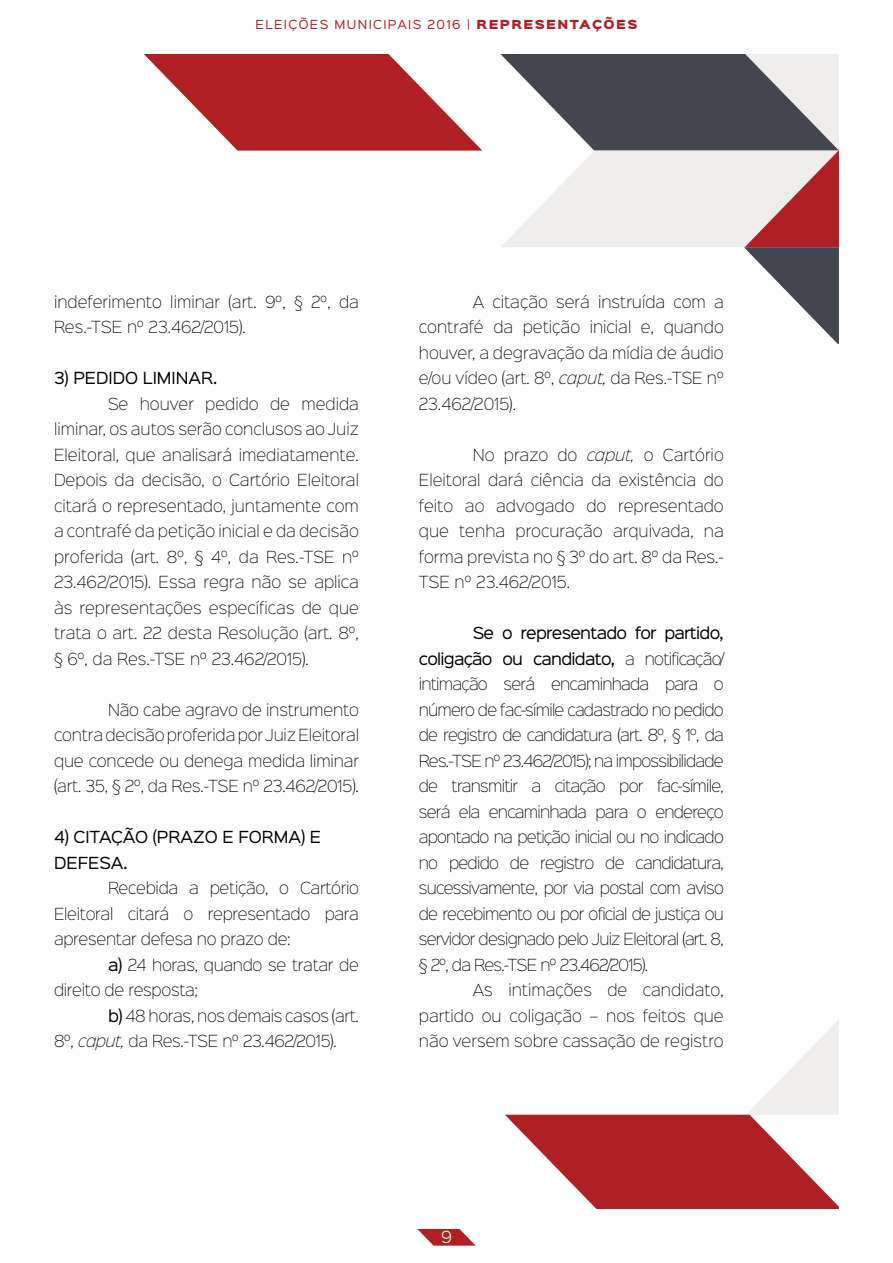
<style>
.page{position:relative;width:893px;height:1263px;background:#fff}
.page>*{position:absolute;margin:0;border:0;box-sizing:border-box;transform-origin:0 0}
.t1{font:15px/25.5px "Sinkin Sans 200 X Light";letter-spacing:-.01em;color:#000;text-align:justify}
.t2{font:15px/25.5px "Sinkin Sans 400";letter-spacing:-.05em;color:#000;text-align:right}
.t3{font:15px/25.5px "Sinkin Sans 400";color:#000}
.t4{font:300 15px "Sinkin Sans 300";color:#fff}
.t5{font:11.25px "Sinkin Sans 400";letter-spacing:.12em;color:#b01f23}
.s1{font-family:"Sinkin Sans 900 X Black"}
.s2{font-family:"Sinkin Sans 400"}
.s3{font-style:italic}
.s4{font-family:"Sinkin Sans 200 X Light"}
</style>
<div class="page">
<svg style="left:417px;top:1229px;width:58px;height:16px"></svg>
<svg style="left:144px;top:54px;width:338px;height:97px"></svg>
<svg style="left:500px;top:54px;width:339px;height:290px"></svg>
<svg style="left:505px;top:1020px;width:334px;height:189px"></svg>
<p class="t5" style="left:256px;top:15px;width:383px">ELEIÇÕES MUNICIPAIS 2016 | <span class="s1">REPRESENTAÇÕES</span></p>
<p class="t1" style="left:54px;top:288px;width:306px">indeferimento liminar (art. 9º, § 2º, da<br>Res.-TSE nº 23.462/2015).</p>
<p class="t3" style="left:54px;top:364px;width:165px">3) PEDIDO LIMINAR.</p>
<p class="t1" style="left:54px;top:390px;width:306px;text-indent:54px">Se houver pedido de medida liminar, os autos serão conclusos ao Juiz Eleitoral, que analisará imediatamente.<br>Depois da decisão, o Cartório Eleitoral citará o representado, juntamente com a contrafé da petição inicial e da decisão proferida (art. 8º, § 4º, da Res.-TSE nº 23.462/2015). Essa regra não se aplica às representações específicas de que trata o art. 22 desta Resolução (art. 8º, § 6º, da Res.-TSE nº 23.462/2015).</p>
<p class="t1" style="left:54px;top:696px;width:306px;text-indent:54px">Não cabe agravo de instrumento contra decisão proferida por Juiz Eleitoral que concede ou denega medida liminar (art. 35, § 2º, da Res.-TSE nº 23.462/2015).</p>
<p class="t3" style="left:54px;top:823px;width:269px">4) CITAÇÃO (PRAZO E FORMA) E<br>DEFESA.</p>
<p class="t1" style="left:54px;top:874px;width:306px;text-indent:54px">Recebida a petição, o Cartório Eleitoral citará o representado para apresentar defesa no prazo de:</p>
<p class="t1" style="left:54px;top:951px;width:306px;text-indent:54px"><span class="s2">a)</span> 24 horas, quando se tratar de direito de resposta;</p>
<p class="t1" style="left:54px;top:1002px;width:306px;text-indent:54px"><span class="s2">b)</span> 48 horas, nos demais casos (art.<br>8º, <span class="s3">CAPUT,</span> da Res.-TSE nº 23.462/2015).</p>
<p class="t1" style="left:419px;top:288px;width:306px;text-indent:54px">A citação será instruída com a contrafé da petição inicial e, quando houver, a degravação da mídia de áudio e/ou vídeo (art. 8º, <span class="s3">CAPUT,</span> da Res.-TSE nº 23.462/2015).</p>
<p class="t1" style="left:419px;top:441px;width:307px;text-indent:54px">No prazo do <span class="s3">CAPUT,</span> o Cartório Eleitoral dará ciência da existência do feito ao advogado do representado que tenha procuração arquivada, na forma prevista no § 3º do art. 8º da Res.- TSE nº 23.462/2015.</p>
<p class="t2" style="left:419px;top:619px;width:306px">Se o representado for partido, coligação ou candidato, <span class="s4">a notificação/</span></p>
<p class="t1" style="left:419px;top:670px;width:306px">intimação será encaminhada para o número de fac-símile cadastrado no pedido de registro de candidatura (art. 8º, § 1º, da Res.-TSE nº 23.462/2015); na impossibilidade de transmitir a citação por fac-símile, será ela encaminhada para o endereço apontado na petição inicial ou no indicado no pedido de registro de candidatura, sucessivamente, por via postal com aviso de recebimento ou por oficial de justiça ou servidor designado pelo Juiz Eleitoral (art. 8, § 2º, da Res.-TSE nº 23.462/2015).</p>
<p class="t1" style="left:419px;top:976px;width:306px;text-indent:54px">As intimações de candidato, partido ou coligação – nos feitos que não versem sobre cassação de registro</p>
<p class="t4" style="left:441px;top:1225px;width:12px">9</p>
</div>
